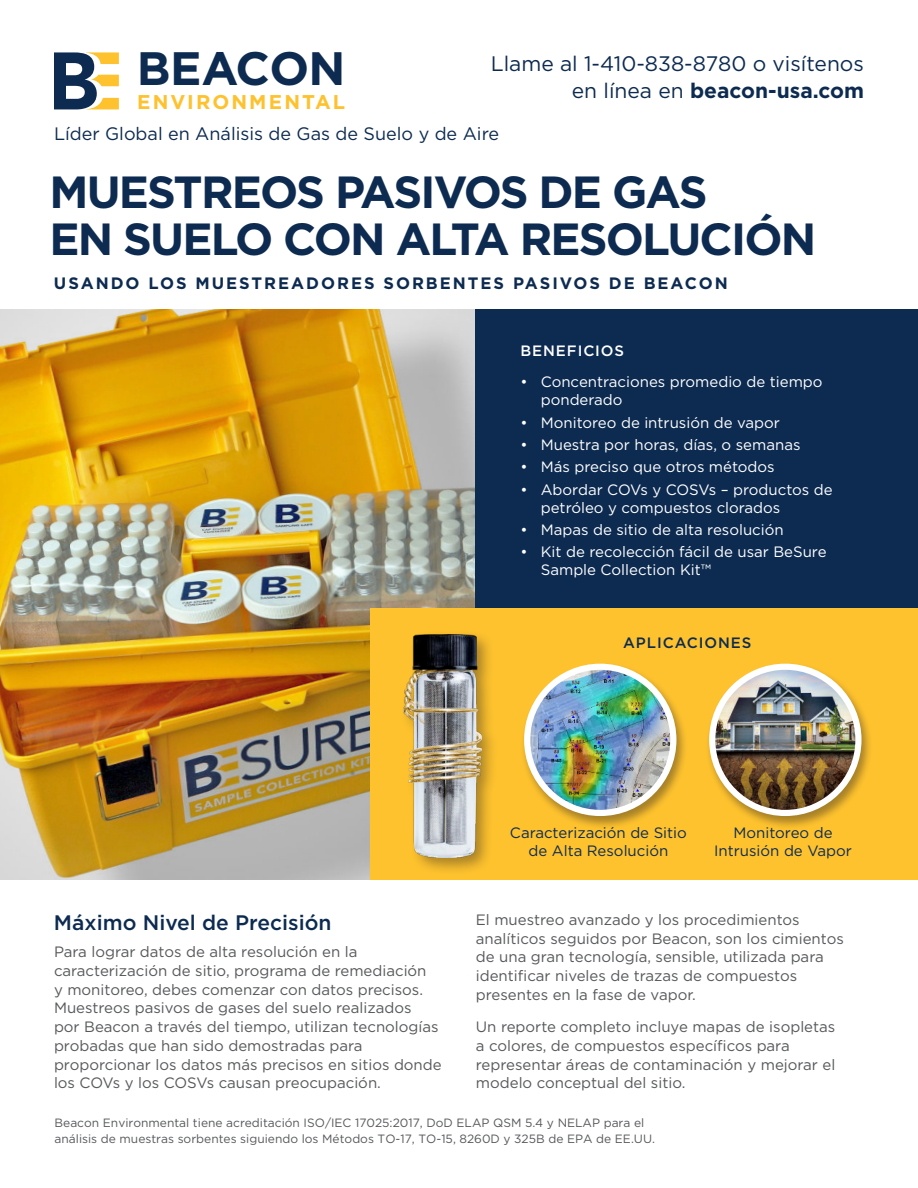
<style>
.page{position:relative;width:918px;height:1188px;background:#fff}
.page>*{position:absolute;margin:0;border:0;box-sizing:border-box;transform-origin:0 0}
.t1{font:700 46.8px "Gotham";letter-spacing:-.01em;color:#0d2b51}
.t2{font:700 45px/47.2px "Gotham";letter-spacing:-.04em;color:#0d2b51}
.t3{font:21px/27px "Gotham";color:#0d2b51;text-align:right}
.t4{font:500 21px "Gotham";color:#0d2b51}
.t5{font:700 19.95px "Gotham";letter-spacing:.1em;color:#fec22e}
.t6{font:18px "Gotham";color:#0d2b51}
.t7{font:700 16.5px "Gotham";letter-spacing:.12em;color:#0d2b51}
.t8{font:15px/18.8px "Gotham";color:#57585a}
.t9{font:15px/18px "Gotham";color:#fff}
.t10{font:15px/18px "Gotham";color:#0d2b51;text-align:center}
.t11{font:500 15px "Gotham";letter-spacing:.06em;color:#0d2b51}
.t12{font:500 15px "Gotham";letter-spacing:.06em;color:#fff}
.t13{font:12px/15.6px "Gotham";color:#57585a}
.s1{font-weight:700}
</style>
<div class="page">
<img style="left:0;top:310px;width:476px;height:570px">
<div style="left:476px;top:310px;width:442px;height:309px;background:#0d2b51"></div>
<div style="left:370px;top:609px;width:548px;height:271px;background:#fec22e"></div>
<div style="left:520px;top:662px;width:167px;height:168px;background:#231f20;opacity:.4"></div>
<img style="left:527px;top:667px;width:146px;height:146px;border-radius:73px">
<div style="left:524px;top:664px;width:152px;height:152px;border:6px solid #fff;border-radius:50%"></div>
<div style="left:400px;top:630px;width:99px;height:246px;background:#231f20;opacity:.4"></div>
<img style="left:404px;top:634px;width:77px;height:223px">
<div style="left:705px;top:662px;width:167px;height:168px;background:#231f20;opacity:.4"></div>
<img style="left:712px;top:667px;width:146px;height:146px">
<div style="left:709px;top:664px;width:153px;height:152px;border:6px solid #fff;border-radius:50%"></div>
<svg style="left:54px;top:52px;width:65px;height:57px"></svg>
<h1 class="t1" style="left:137px;top:42px;width:210px">BEACON</h1>
<h3 class="t5" style="left:137px;top:91px;width:210px">ENVIRONMENTAL</h3>
<p class="t6" style="left:54px;top:124px;width:447px">Líder Global en Análisis de Gas de Suelo y de Aire</p>
<h2 class="t2" style="left:50px;top:168px;width:768px">MUESTREOS PASIVOS DE GAS<br>EN SUELO CON ALTA RESOLUCIÓN</h2>
<h3 class="t3" style="left:491px;top:50px;width:375px">Llame al 1-410-838-8780 o visítenos en línea en <span class="s1">beacon-usa.com</span></h3>
<p class="t7" style="left:54px;top:274px;width:675px">USANDO LOS MUESTREADORES SORBENTES PASIVOS DE BEACON</p>
<p class="t12" style="left:521px;top:344px;width:105px">BENEFICIOS</p>
<p class="t9" style="left:541px;top:373px;width:283px;text-indent:-20px">• Concentraciones promedio de tiempo ponderado</p>
<p class="t9" style="left:521px;top:413px;width:261px">• Monitoreo de intrusión de vapor</p>
<p class="t9" style="left:521px;top:436px;width:281px">• Muestra por horas, días, o semanas</p>
<p class="t9" style="left:521px;top:458px;width:256px">• Más preciso que otros métodos</p>
<p class="t9" style="left:541px;top:480px;width:293px;text-indent:-20px">• Abordar COVs y COSVs – productos de petróleo y compuestos clorados</p>
<p class="t9" style="left:521px;top:521px;width:265px">• Mapas de sitio de alta resolución</p>
<p class="t9" style="left:541px;top:543px;width:287px;text-indent:-20px">• Kit de recolección fácil de usar BeSure<br>Sample Collection Kit™</p>
<p class="t11" style="left:623px;top:636px;width:130px">APLICACIONES</p>
<p class="t10" style="left:510px;top:824px;width:178px">Caracterización de Sitio de Alta Resolución</p>
<p class="t10" style="left:714px;top:824px;width:139px">Monitoreo de<br>Intrusión de Vapor</p>
<h3 class="t4" style="left:54px;top:913px;width:279px">Máximo Nivel de Precisión</h3>
<p class="t8" style="left:54px;top:943px;width:389px">Para lograr datos de alta resolución en la caracterización de sitio, programa de remediación<br>y monitoreo, debes comenzar con datos precisos.<br>Muestreos pasivos de gases del suelo realizados<br>por Beacon a través del tiempo, utilizan tecnologías probadas que han sido demostradas para proporcionar los datos más precisos en sitios donde los COVs y los COSVs causan preocupación.</p>
<p class="t8" style="left:476px;top:910px;width:370px">El muestreo avanzado y los procedimientos analíticos seguidos por Beacon, son los cimientos de una gran tecnología, sensible, utilizada para identificar niveles de trazas de compuestos presentes en la fase de vapor.</p>
<p class="t8" style="left:476px;top:1018px;width:361px">Un reporte completo incluye mapas de isopletas a colores, de compuestos específicos para representar áreas de contaminación y mejorar el modelo conceptual del sitio.</p>
<p class="t13" style="left:55px;top:1115px;width:602px">Beacon Environmental tiene acreditación ISO/IEC 17025:2017, DoD ELAP QSM 5.4 y NELAP para el análisis de muestras sorbentes siguiendo los Métodos TO-17, TO-15, 8260D y 325B de EPA de EE.UU.</p>
</div>
